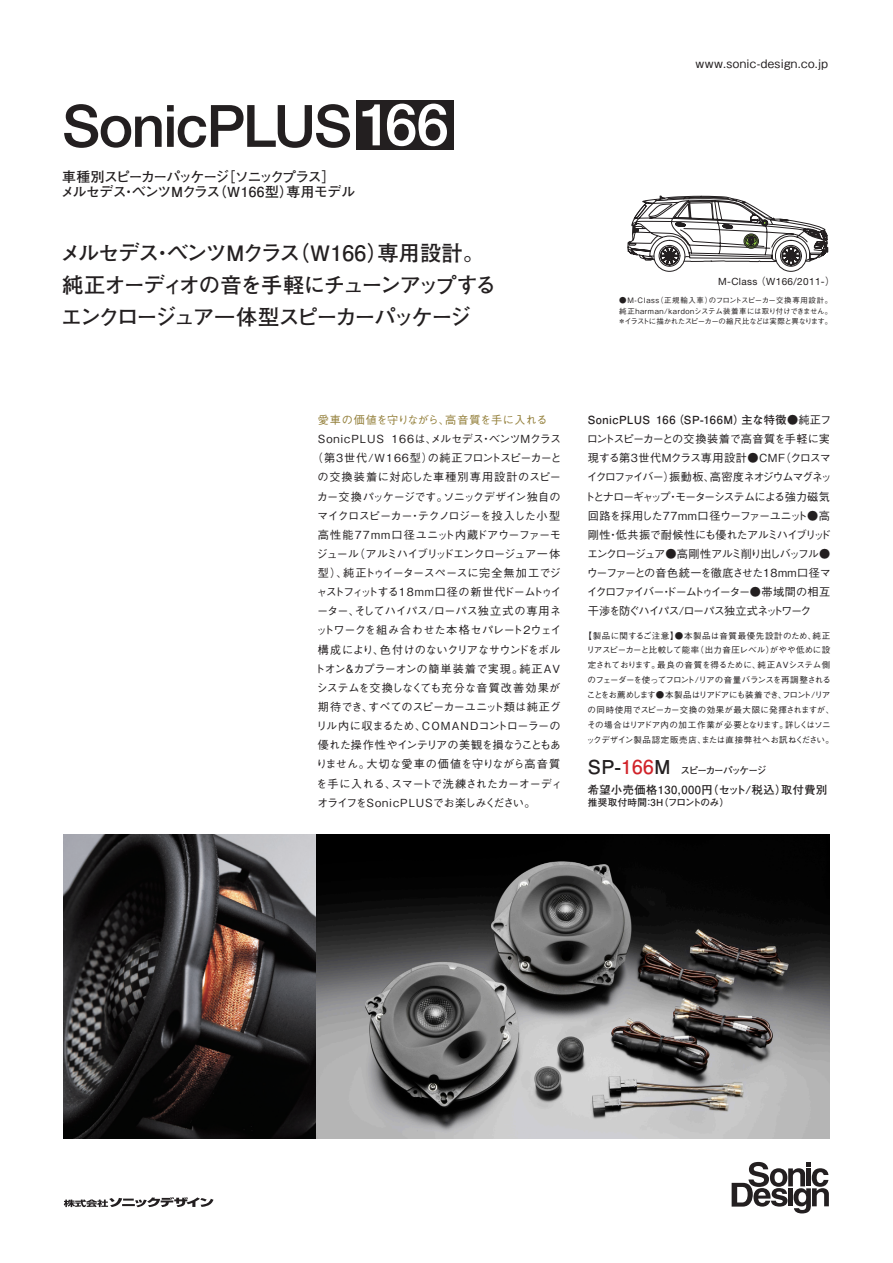
<style>
.page{position:relative;width:893px;height:1263px;background:#fff}
.page>*{position:absolute;margin:0;border:0;box-sizing:border-box;transform-origin:0 0}
.t1{font:500 58.5px "Helvetica Neue";letter-spacing:-.03em;color:#231f20}
.t2{font:700 21.3px "Futo Go B101 Pro";letter-spacing:-.045em;color:#231f20}
.t3{font:700 21.3px "Futo Go B101 Pro";letter-spacing:-.08em;color:#231f20}
.t4{font:700 21.3px "Futo Go B101 Pro";letter-spacing:-.105em;color:#231f20}
.t5{font:700 13.8px "Futo Go B101 Pro";letter-spacing:-.025em;color:#231f20}
.t6{font:700 13.8px "Futo Go B101 Pro";letter-spacing:-.105em;color:#231f20}
.t7{font:500 11.7px "Gothic BBB Pro";letter-spacing:.03em;color:#231f20}
.ノーマル{font:500 11.1px "Gothic BBB Pro";letter-spacing:-.04em;color:#231f20}
.ノーマル-2{font:700 11.1px "Futo Go B101 Pro";letter-spacing:.045em;color:#231f20}
.ノーマル-3{font:500 11.1px "Gothic BBB Pro";letter-spacing:.015em;color:#231f20}
.ノーマル-4{font:500 11.1px "Gothic BBB Pro";letter-spacing:-.02em;color:#231f20}
.ノーマル-5{font:500 11.1px "Gothic BBB Pro";letter-spacing:.005em;color:#231f20}
.ノーマル-6{font:500 11.1px "Gothic BBB Pro";letter-spacing:-.065em;color:#231f20}
.ノーマル-7{font:500 11.1px "Gothic BBB Pro";letter-spacing:-.125em;color:#231f20}
.ノーマル-8{font:500 11.1px "Gothic BBB Pro";letter-spacing:-.105em;color:#231f20}
.ノーマル-9{font:500 11.1px "Gothic BBB Pro";letter-spacing:-.14em;color:#231f20}
.ノーマル-10{font:500 11.1px "Gothic BBB Pro";letter-spacing:-.08em;color:#231f20}
.ノーマル-11{font:500 11.1px "Gothic BBB Pro";letter-spacing:-.13em;color:#231f20}
.ノーマル-12{font:500 11.1px "Gothic BBB Pro";letter-spacing:-.005em;color:#231f20}
.ノーマル-13{font:500 11.1px "Gothic BBB Pro";letter-spacing:-.015em;color:#231f20}
.ノーマル-14{font:500 11.1px "Gothic BBB Pro";letter-spacing:-.1em;color:#231f20}
.ノーマル-15{font:500 11.1px "Gothic BBB Pro";letter-spacing:.01em;color:#231f20}
.ノーマル-16{font:500 11.1px "Gothic BBB Pro";letter-spacing:-.01em;color:#231f20}
.ノーマル-17{font:500 11.1px "Gothic BBB Pro";color:#937f3a}
.ノーマル-18{font:500 11.1px "Gothic BBB Pro";letter-spacing:.08em;color:#231f20}
.t8{font:9.9px "Helvetica Neue";letter-spacing:.04em;color:#231f20}
.ノーマル-19{font:700 9.6px "Futo Go B101 Pro";letter-spacing:-.115em;color:#231f20}
.ノーマル-20{font:700 9.6px "Futo Go B101 Pro";letter-spacing:.04em;color:#231f20}
.ノーマル-21{font:500 8.55px/14.9px "Gothic BBB Pro";letter-spacing:-.015em;color:#231f20;text-align:center}
.t9{font:500 7.5px/10.8px "Gothic BBB Pro";letter-spacing:.085em;color:#231f20}
.t10{font:500 7.5px "Gothic BBB Pro";letter-spacing:-.075em;color:#231f20}
.s1{color:#fff}
.s2{font-family:"Gothic BBB Pro";font-weight:500}
.s3{font-size:19.2px}
.s4{font-size:19.2px;color:#d1232a}
</style>
<div class="page">
<div style="left:356px;top:100px;width:98px;height:50px;background:#231f20"></div>
<img style="left:64px;top:834px;width:765px;height:305px">
<svg style="left:732px;top:1162px;width:97px;height:51px"></svg>
<svg style="left:64px;top:1197px;width:149px;height:10px"></svg>
<svg style="left:628px;top:195px;width:200px;height:77px"></svg>
<p class="t1" style="left:62px;top:91px;width:388px">SonicPLUS <span class="s1">166</span></p>
<p class="t6" style="left:62px;top:166px;width:274px">車種別スピーカーパッケージ［ソニックプラス］</p>
<p class="t5" style="left:61px;top:181px;width:296px">メルセデス・ベンツMクラス（W166型）専用モデル</p>
<p class="t2" style="left:61px;top:236px;width:425px">メルセデス・ベンツMクラス（W166）専用設計。</p>
<p class="t3" style="left:62px;top:268px;width:436px">純正オーディオの音を手軽にチューンアップする</p>
<p class="t4" style="left:61px;top:300px;width:412px">エンクロージュア一体型スピーカーパッケージ</p>
<p class="t7" style="left:696px;top:54px;width:134px">www.sonic-design.co.jp</p>
<p class="t8" style="left:718px;top:275px;width:119px">M-Class <span class="s2">（</span>W166/2011-<span class="s2">）</span></p>
<p class="t9" style="left:619px;top:294px;width:215px">●M-Class（正規輸入車）のフロントスピーカー交換専用設計。純正harman/kardonシステム装着車には取り付けできません。</p>
<p class="t10" style="left:618px;top:316px;width:216px">＊イラストに描かれたスピーカーの縮尺比などは実際と異なります。</p>
<p class="ノーマル-17" style="left:318px;top:411px;width:231px">愛車の価値を守りながら、高音質を手に入れる</p>
<p class="ノーマル-3" style="left:318px;top:430px;width:245px">SonicPLUS 166は、メルセデス・ベンツMクラス</p>
<p class="ノーマル" style="left:312px;top:449px;width:251px">（第3世代/W166型）の純正フロントスピーカーと</p>
<p class="ノーマル-18" style="left:317px;top:468px;width:245px">の交換装着に対応した車種別専用設計のスピー</p>
<p class="ノーマル" style="left:317px;top:487px;width:245px">カー交換パッケージです。ソニックデザイン独自の</p>
<p class="ノーマル" style="left:317px;top:507px;width:245px">マイクロスピーカー・テクノロジーを投入した小型</p>
<p class="ノーマル-5" style="left:318px;top:526px;width:245px">高性能77mm口径ユニット内蔵ドアウーファーモ</p>
<p class="ノーマル-10" style="left:316px;top:545px;width:245px">ジュール（アルミハイブリッドエンクロージュア一体</p>
<p class="ノーマル" style="left:318px;top:564px;width:244px">型）、純正トゥイータースペースに完全無加工でジ</p>
<p class="ノーマル-6" style="left:316px;top:583px;width:247px">ャストフィットする18mm口径の新世代ドームトゥイ</p>
<p class="ノーマル-12" style="left:317px;top:602px;width:246px">ーター、そしてハイパス/ローパス独立式の専用ネ</p>
<p class="ノーマル-5" style="left:316px;top:621px;width:247px">ットワークを組み合わせた本格セパレート2ウェイ</p>
<p class="ノーマル" style="left:318px;top:640px;width:244px">構成により、色付けのないクリアなサウンドをボル</p>
<p class="ノーマル-3" style="left:314px;top:660px;width:247px">トオン＆カプラーオンの簡単装着で実現。純正AV</p>
<p class="ノーマル-15" style="left:316px;top:679px;width:245px">システムを交換しなくても充分な音質改善効果が</p>
<p class="ノーマル-13" style="left:318px;top:698px;width:245px">期待でき、すべてのスピーカーユニット類は純正グ</p>
<p class="ノーマル-4" style="left:316px;top:717px;width:246px">リル内に収まるため、COMANDコントローラーの</p>
<p class="ノーマル" style="left:318px;top:736px;width:245px">優れた操作性やインテリアの美観を損なうこともあ</p>
<p class="ノーマル-16" style="left:316px;top:755px;width:245px">りません。大切な愛車の価値を守りながら高音質</p>
<p class="ノーマル" style="left:316px;top:774px;width:248px">を手に入れる、スマートで洗練されたカーオーディ</p>
<p class="ノーマル" style="left:317px;top:794px;width:220px">オライフをSonicPLUSでお楽しみください。</p>
<p class="ノーマル-2" style="left:588px;top:411px;width:245px">SonicPLUS 166（SP-166M）主な特徴<span class="s2">●純正フ</span></p>
<p class="ノーマル" style="left:587px;top:430px;width:245px">ロントスピーカーとの交換装着で高音質を手軽に実</p>
<p class="ノーマル-4" style="left:588px;top:449px;width:244px">現する第3世代Mクラス専用設計●CMF（クロスマ</p>
<p class="ノーマル-7" style="left:587px;top:468px;width:247px">イクロファイバー）振動板、高密度ネオジウムマグネッ</p>
<p class="ノーマル-8" style="left:584px;top:487px;width:247px">トとナローギャップ・モーターシステムによる強力磁気</p>
<p class="ノーマル" style="left:588px;top:507px;width:244px">回路を採用した77mm口径ウーファーユニット●高</p>
<p class="ノーマル" style="left:588px;top:526px;width:245px">剛性・低共振で耐候性にも優れたアルミハイブリッド</p>
<p class="ノーマル-11" style="left:587px;top:545px;width:245px">エンクロージュア●高剛性アルミ削り出しバッフル●</p>
<p class="ノーマル" style="left:587px;top:564px;width:246px">ウーファーとの音色統一を徹底させた18mm口径マ</p>
<p class="ノーマル-9" style="left:587px;top:583px;width:245px">イクロファイバー・ドームトゥイーター●帯域間の相互</p>
<p class="ノーマル-14" style="left:588px;top:602px;width:225px">干渉を防ぐハイパス/ローパス独立式ネットワーク</p>
<p class="ノーマル-21" style="left:584px;top:627px;width:252px">【製品に関するご注意】●本製品は音質最優先設計のため、純正リアスピーカーと比較して能率（出力音圧レベル）がやや低めに設定されております。最良の音質を得るために、純正AVシステム側のフェーダーを使ってフロント/リアの音量バランスを再調整されることをお薦めします●本製品はリアドアにも装着でき、フロント/リアの同時使用でスピーカー交換の効果が最大限に発揮されますが、その場合はリアドア内の加工作業が必要となります。詳しくはソニックデザイン製品認定販売店、または直接弊社へお訊ねください。</p>
<p class="ノーマル-19" style="left:588px;top:763px;width:180px"><span class="s3">SP-</span><span class="s4">166</span><span class="s3">M</span> スピーカーパッケージ</p>
<p class="ノーマル-2" style="left:588px;top:781px;width:241px">希望小売価格130,000円（セット/税込）取付費別</p>
<p class="ノーマル-20" style="left:588px;top:795px;width:143px">推奨取付時間：3H（フロントのみ）</p>
</div>
